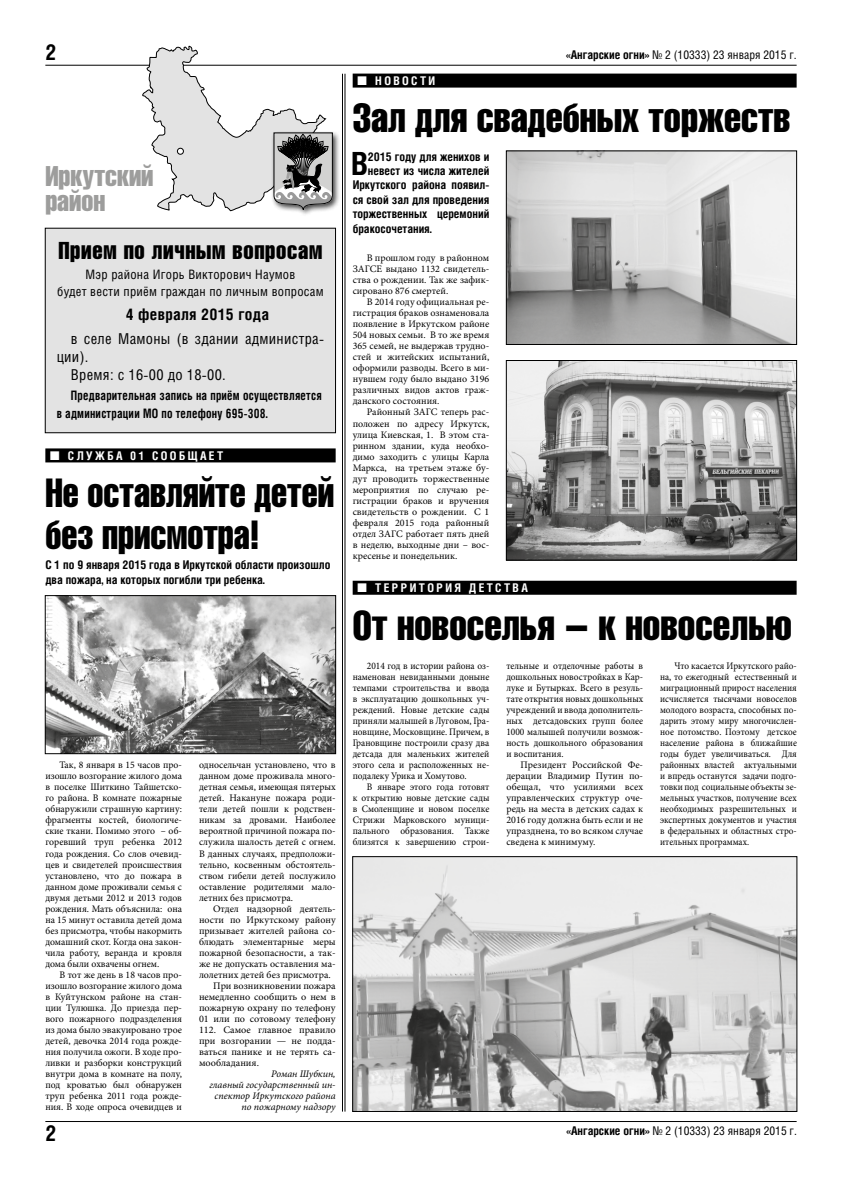
<style>
.page{position:relative;width:842px;height:1191px;background:#fff}
.page>*{position:absolute;margin:0;border:0;box-sizing:border-box;transform-origin:0 0}
.t1{font:41px "Helios Compressed";color:#000}
.t2{font:40px/42px "Helios Compressed";color:#000;scale:.94 1}
.t3{font:40px "Helios Compressed";color:#000}
.t4{font:700 31.9px "Helios Cond";color:#000}
.t5{font:28px/25px "Helios Compressed";color:#9d9d9c}
.t6{font:24px "Helios Compressed";letter-spacing:.03em;color:#000}
.t7{font:700 22px "Helios Cond";color:#000}
.t8{font:700 16px "Helios Cond";letter-spacing:.02em;color:#000}
.t9{font:15px "Helios Cond";letter-spacing:.02em;color:#000}
.t10{font:700 13px/18px "Helios Cond";letter-spacing:.02em;color:#000;scale:.89 1}
.t11{font:13px/17px "Helios Cond";letter-spacing:.02em;color:#000;text-align:center}
.t12{font:700 12px/14.4px "Helios Cond";color:#000}
.t13{font:12px "Helios Cond";color:#000}
.t14{font:700 12px "Helios Cond";letter-spacing:.2em;color:#fff}
.t15{font:10px/11px "Minion Pro";color:#000;text-align:justify}
.t16{font:10px/11px "Minion Pro";color:#000;text-align:justify;scale:.94 1}
.t17{font:10px/11px "Minion Pro";color:#000;text-align:justify;scale:.92 1}
.t18{font:italic 10px/11px "Minion Pro";color:#000;text-align:right}
.s1{font-weight:700}
</style>
<div class="page">
<hr style="left:45px;top:65px;width:752px;height:1px;background:#000">
<hr style="left:45px;top:1121px;width:752px;height:1px;background:#000">
<div style="left:271px;top:130px;width:70px;height:87px;background:#000;opacity:.75"></div>
<svg style="left:142px;top:46px;width:191px;height:165px"></svg>
<hr style="left:345px;top:74px;width:1px;height:1037px;background:#000">
<hr style="left:342px;top:74px;width:1px;height:1037px;background:#000">
<div style="left:45px;top:228px;width:290px;height:205px;background:#e3e3e3"></div>
<div style="left:45px;top:228px;width:291px;height:205px;border:1px solid #000"></div>
<div style="left:45px;top:448px;width:291px;height:14px;background:#000"></div>
<img style="left:47px;top:597px;width:287px;height:155px">
<div style="left:45px;top:595px;width:291px;height:159px;border:1px solid #000"></div>
<div style="left:353px;top:581px;width:444px;height:14px;background:#000"></div>
<div style="left:353px;top:74px;width:444px;height:14px;background:#000"></div>
<img style="left:508px;top:153px;width:287px;height:189px">
<div style="left:506px;top:151px;width:291px;height:193px;border:1px solid #000"></div>
<img style="left:508px;top:362px;width:287px;height:196px">
<div style="left:506px;top:360px;width:291px;height:200px;border:1px solid #000"></div>
<img style="left:355px;top:858px;width:440px;height:251px">
<div style="left:353px;top:856px;width:444px;height:255px;border:1px solid #000"></div>
<h3 class="t7" style="left:45px;top:39px;width:13px">2</h3>
<h3 class="t5" style="left:45px;top:163px;width:110px">Иркутский район</h3>
<h3 class="t6" style="left:58px;top:237px;width:265px">Прием по личным вопросам</h3>
<h3 class="t11" style="left:57px;top:266px;width:268px">Мэр района Игорь Викторович Наумов<br>будет вести приём граждан по личным вопросам</h3>
<h3 class="t8" style="left:126px;top:305px;width:145px">4 февраля 2015 года</h3>
<h3 class="t9" style="left:71px;top:329px;width:255px">в селе Мамоны (в здании администра-</h3>
<h3 class="t9" style="left:57px;top:347px;width:33px">ции).</h3>
<h3 class="t9" style="left:71px;top:365px;width:156px">Время: с 16-00 до 18-00.</h3>
<h3 class="t10" style="left:57px;top:386px;width:299px;text-indent:14px">Предварительная запись на приём осуществляется в администрации МО по телефону 695-308.</h3>
<p class="t14" style="left:68px;top:448px;width:157px">СЛУЖБА 01 СООБЩАЕТ</p>
<h2 class="t2" style="left:45px;top:471px;width:309px">Не оставляйте детей без присмотра!</h2>
<p class="t12" style="left:45px;top:557px;width:287px">С 1 по 9 января 2015 года в Иркутской области произошло два пожара, на которых погибли три ребенка.</p>
<p class="t15" style="left:45px;top:759px;width:138px;text-indent:14px">Так, 8 января в 15 часов про&shy;изошло возгорание жилого дома в поселке Шиткино Тайшетско&shy;го района. В комнате пожарные обнаружили страшную картину: фрагменты костей, биологиче&shy;ские ткани. Помимо этого – об&shy;горевший труп ребенка 2012 года рождения. Со слов очевид&shy;цев и свидетелей происшествия установлено, что до пожара в данном доме проживали семья с двумя детьми 2012 и 2013 годов рождения. Мать объяснила: она на 15 минут оставила детей дома без присмотра, чтобы накормить домашний скот. Когда она закон&shy;чила работу, веранда и кровля дома были охвачены огнем.</p>
<p class="t15" style="left:45px;top:969px;width:138px;text-indent:14px">В тот же день в 18 часов про&shy;изошло возгорание жилого дома в Куйтунском районе на стан&shy;ции Тулюшка. До приезда пер&shy;вого пожарного подразделения из дома было эвакуировано трое детей, девочка 2014 года рожде&shy;ния получила ожоги. В ходе про&shy;ливки и разборки конструкций внутри дома в комнате на полу, под кроватью был обнаружен труп ребенка 2011 года рожде&shy;ния. В ходе опроса очевидцев и</p>
<h3 class="t7" style="left:45px;top:1120px;width:13px">2</h3>
<p class="t15" style="left:199px;top:759px;width:138px">односельчан установлено, что в данном доме проживала много&shy;детная семья, имеющая пятерых детей. Накануне пожара роди&shy;тели детей пошли к родствен&shy;никам за дровами. Наиболее вероятной причиной пожара по&shy;служила шалость детей с огнем.<br>В данных случаях, предположи&shy;тельно, косвенным обстоятель&shy;ством гибели детей послужило оставление родителями мало&shy;летних без присмотра.</p>
<p class="t15" style="left:213px;top:903px;width:124px">Отдел надзорной деятель-</p>
<p class="t15" style="left:199px;top:914px;width:138px">ности по Иркутскому району</p>
<p class="t15" style="left:199px;top:925px;width:138px">призывает жителей района со-</p>
<p class="t15" style="left:199px;top:936px;width:138px">блюдать элементарные меры</p>
<p class="t15" style="left:199px;top:947px;width:138px">пожарной безопасности, а так-</p>
<p class="t15" style="left:199px;top:958px;width:138px">же не допускать оставления ма-</p>
<p class="t15" style="left:199px;top:969px;width:133px">лолетних детей без присмотра.</p>
<p class="t15" style="left:213px;top:980px;width:124px">При возникновении пожара</p>
<p class="t15" style="left:199px;top:991px;width:138px">немедленно сообщить о нем в</p>
<p class="t15" style="left:199px;top:1002px;width:138px">пожарную охрану по телефону</p>
<p class="t15" style="left:199px;top:1013px;width:138px">01 или по сотовому телефону</p>
<p class="t15" style="left:199px;top:1024px;width:138px">112. Самое главное правило</p>
<p class="t15" style="left:199px;top:1035px;width:138px">при возгорании — не подда-</p>
<p class="t15" style="left:199px;top:1046px;width:138px">ваться панике и не терять са-</p>
<p class="t15" style="left:199px;top:1057px;width:62px">мообладания.</p>
<p class="t18" style="left:209px;top:1068px;width:128px">Роман Шубкин,<br>главный государственный ин&shy;спектор Иркутского района по пожарному надзору</p>
<p class="t13" style="left:566px;top:48px;width:232px"><span class="s1">«Ангарские огни»</span> № 2 (10333) 23 января 2015 г.</p>
<p class="t14" style="left:375px;top:73px;width:61px">НОВОСТИ</p>
<h2 class="t3" style="left:353px;top:95px;width:439px">Зал для свадебных торжеств</h2>
<h3 class="t4" style="left:351px;top:145px;width:18px">В</h3>
<p class="t12" style="left:368px;top:149px;width:123px">2015 году для женихов и</p>
<p class="t12" style="left:368px;top:163px;width:123px">невест из числа жителей</p>
<p class="t12" style="left:353px;top:178px;width:138px">Иркутского района появил-</p>
<p class="t12" style="left:353px;top:192px;width:138px">ся свой зал для проведения</p>
<p class="t12" style="left:353px;top:206px;width:138px">торжественных церемоний</p>
<p class="t12" style="left:353px;top:221px;width:81px">бракосочетания.</p>
<p class="t15" style="left:353px;top:252px;width:138px;text-indent:14px">В прошлом году в районном ЗАГСЕ выдано 1132 свидетель&shy;ства о рождении. Так же зафик&shy;сировано 876 смертей.</p>
<p class="t15" style="left:353px;top:296px;width:138px;text-indent:14px">В 2014 году официальная ре&shy;гистрация браков ознаменовала появление в Иркутском районе 504 новых семьи. В то же время 365 семей, не выдержав трудно&shy;стей и житейских испытаний, оформили разводы. Всего в ми&shy;нувшем году было выдано 3196 различных видов актов граж&shy;данского состояния.</p>
<p class="t15" style="left:353px;top:407px;width:138px;text-indent:14px">Районный ЗАГС теперь рас&shy;положен по адресу Иркутск, улица Киевская, 1. В этом ста&shy;ринном здании, куда необхо&shy;димо заходить с улицы Карла Маркса, на третьем этаже бу&shy;дут проводить торжественные мероприятия по случаю ре&shy;гистрации браков и вручения свидетельств о рождении. С 1 февраля 2015 года районный отдел ЗАГС работает пять дней в неделю, выходные дни – вос&shy;кресенье и понедельник.</p>
<p class="t14" style="left:375px;top:580px;width:154px">ТЕРРИТОРИЯ ДЕТСТВА</p>
<h1 class="t1" style="left:353px;top:601px;width:441px">От новоселья – к новоселью</h1>
<p class="t16" style="left:353px;top:660px;width:147px;text-indent:14px">2014 год в истории района оз&shy;наменован невиданными доныне темпами строительства и ввода в эксплуатацию дошкольных уч&shy;реждений. Новые детские сады приняли малышей в Луговом, Гра&shy;новщине, Московщине. Причем, в Грановщине построили сразу два детсада для маленьких жителей этого села и расположенных не&shy;подалеку Урика и Хомутово.</p>
<p class="t16" style="left:353px;top:781px;width:147px;text-indent:14px">В январе этого года готовят к открытию новые детские сады в Смоленщине и новом поселке Стрижи Марковского муници&shy;пального образования. Также близятся к завершению строи-</p>
<p class="t16" style="left:506px;top:660px;width:147px">тельные и отделочные работы в дошкольных новостройках в Кар&shy;луке и Бутырках. Всего в резуль&shy;тате открытия новых дошкольных учреждений и ввода дополнитель&shy;ных детсадовских групп более 1000 малышей получили возмож&shy;ность дошкольного образования и воспитания.</p>
<p class="t15" style="left:506px;top:759px;width:138px;text-indent:14px">Президент Российской Фе&shy;дерации Владимир Путин по&shy;обещал, что усилиями всех управленческих структур оче&shy;редь на места в детских садах к 2016 году должна быть если и не упразднена, то во всяком случае сведена к минимуму.</p>
<p class="t17" style="left:660px;top:660px;width:150px;text-indent:14px">Что касается Иркутского райо&shy;на, то ежегодный естественный и миграционный прирост населения исчисляется тысячами новоселов молодого возраста, способных по&shy;дарить этому миру многочислен&shy;ное потомство. Поэтому детское население района в ближайшие годы будет увеличиваться. Для районных властей актуальными и впредь останутся задачи подго&shy;товки под социальные объекты зе&shy;мельных участков, получение всех необходимых разрешительных и экспертных документов и участия в федеральных и областных стро&shy;ительных программах.</p>
<p class="t13" style="left:566px;top:1123px;width:232px"><span class="s1">«Ангарские огни»</span> № 2 (10333) 23 января 2015 г.</p>
</div>
